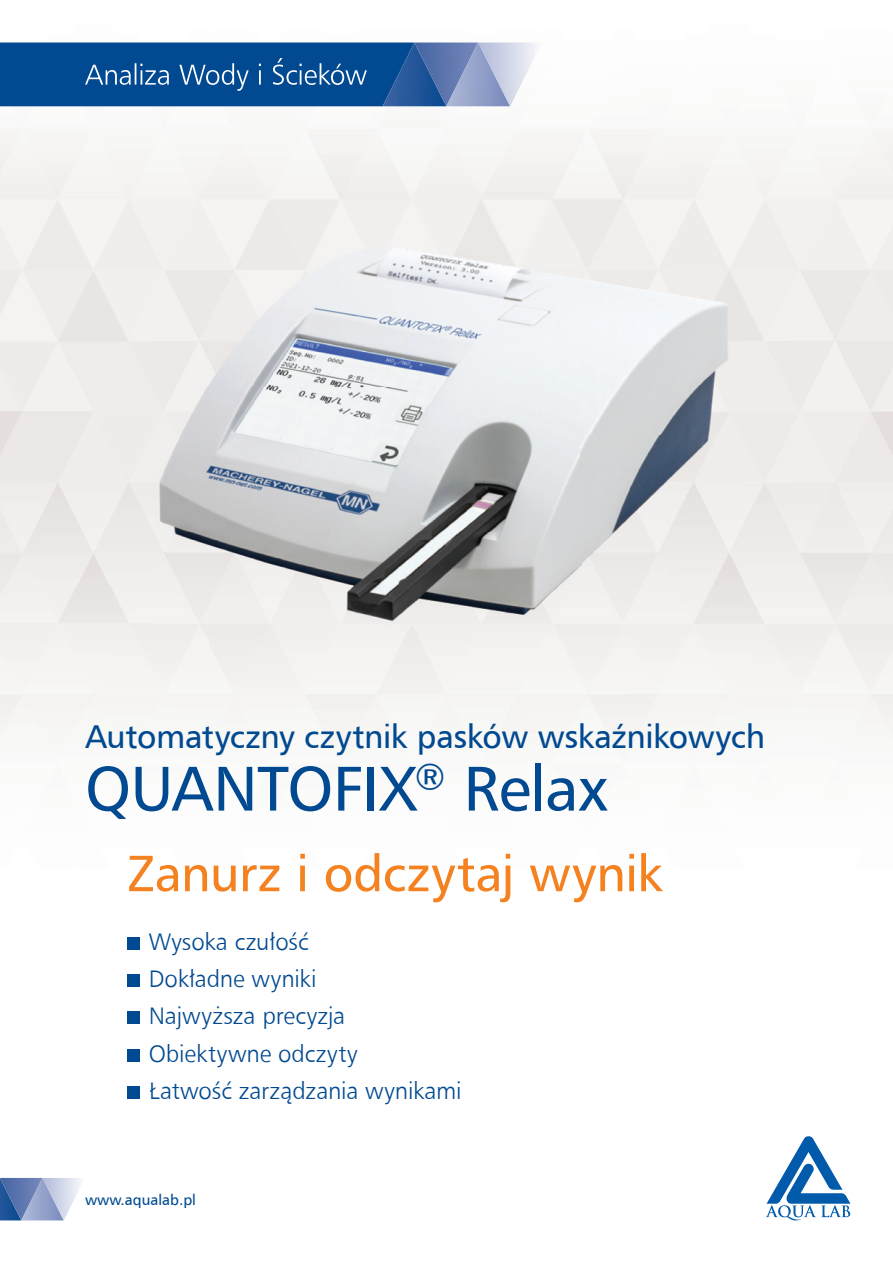
<style>
.page{position:relative;width:893px;height:1263px;background:#fff}
.page>*{position:absolute;margin:0;border:0;box-sizing:border-box;transform-origin:0 0}
.t1{font:63px "Humnst 777 EU";letter-spacing:-.01em;color:#014990}
.t2{font:51px "Humnst 777 EU";letter-spacing:-.005em;color:#f58220}
.t3{font:33px "Humnst 777 EU";letter-spacing:-.01em;color:#014990}
.t4{font:24px/37.2px "Humnst 777 Lt EU";letter-spacing:-.005em;color:#014990}
.t5{font:15px "Humnst 777 EU";color:#014990}
</style>
<div class="page">
<svg style="left:765px;top:1136px;width:85px;height:84px"></svg>
<svg style="left:0;top:43px;width:414px;height:63px;background:#0d5195"></svg>
<img style="left:414px;top:43px;width:128px;height:63px">
<svg style="left:0;top:1178px;width:80px;height:42px;background:#8fa2c9"></svg>
<img style="left:151px;top:243px;width:591px;height:386px">
<div style="left:128px;top:937px;width:12px;height:13px;background:#014990"></div>
<div style="left:128px;top:974px;width:12px;height:13px;background:#014990"></div>
<div style="left:128px;top:1011px;width:12px;height:13px;background:#014990"></div>
<div style="left:128px;top:1049px;width:12px;height:12px;background:#014990"></div>
<div style="left:128px;top:1086px;width:12px;height:13px;background:#014990"></div>
<h3 class="t3" style="left:85px;top:715px;width:682px">Automatyczny czytnik pasków wskaźnikowych</h3>
<h1 class="t1" style="left:85px;top:749px;width:524px">QUANTOFIX<sup>®</sup> Relax</h1>
<h2 class="t2" style="left:128px;top:842px;width:537px">Zanurz i odczytaj wynik</h2>
<p class="t4" style="left:149px;top:922px;width:314px">Wysoka czułość<br>Dokładne wyniki<br>Najwyższa precyzja<br>Obiektywne odczyty<br>Łatwość zarządzania wynikami</p>
<p class="t5" style="left:85px;top:1190px;width:112px">www.aqualab.pl</p>
</div>
